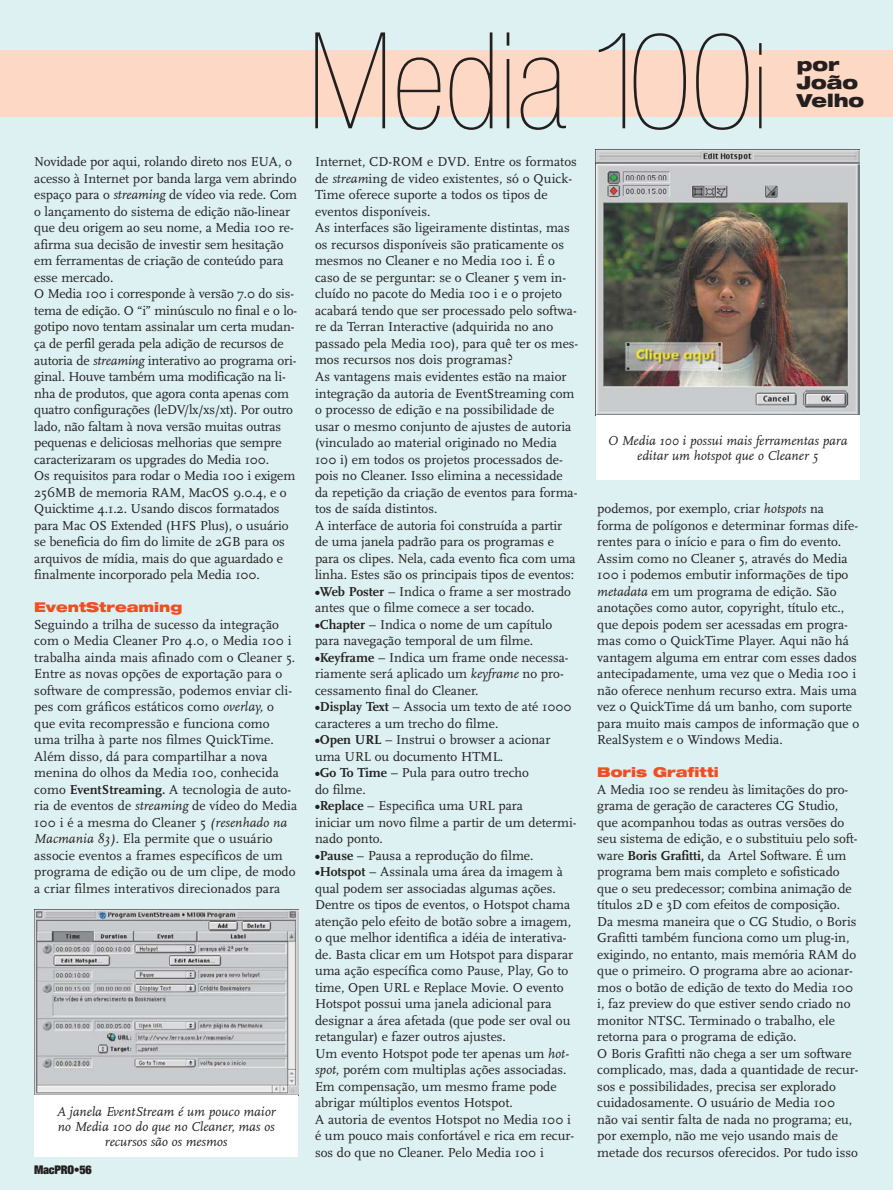
<style>
.page{position:relative;width:893px;height:1190px;background:#fff}
.page>*{position:absolute;margin:0;border:0;box-sizing:border-box;transform-origin:0 0}
.t1{font:900 condensed 134.1px "Helvetica Neue";color:#231f1f}
.t2{font:900 expanded 18px/18px "Helvetica Neue";color:#231f1f}
.t3{font:13.5px/16.5px "Scala";color:#231f1f}
.t4{font:italic 13.5px/15px "Scala";color:#231f1f;text-align:center}
.t5{font:900 expanded 13.5px "Helvetica Neue";color:#f04e22}
.t6{font:900 expanded 12px "Helvetica Neue";letter-spacing:-.025em;color:#231f1f}
.s1{font-style:italic}
.s2{font-weight:700}
.s3{font-size:119.25px}
</style>
<div class="page">
<div style="left:0;top:0;width:892px;height:1190px;background:#ddf0f2"></div>
<div style="left:0;top:51px;width:892px;height:66px;background:#fdd8c4"></div>
<img style="left:595px;top:150px;width:264px;height:265px">
<img style="left:34px;top:909px;width:265px;height:186px">
<div style="left:34px;top:1095px;width:264px;height:61px;background:#fff"></div>
<div style="left:595px;top:415px;width:264px;height:65px;background:#fff"></div>
<p class="t3" style="left:34px;top:155px;width:264px">Novidade por aqui, rolando direto nos EUA, o acesso à Internet p0r banda larga vem abrindo espaço para o <span class="s1">streaming</span> de vídeo via rede. Com o lançamento do sistema de edição não-linear que deu origem ao seu nome, a Media 100 re&shy;afirma sua decisão de investir sem hesitação em ferramentas de criação de conteúdo para esse mercado.<br>O Media 100 i corresponde à versão 7.0 do sis&shy;tema de edição. O “i” minúsculo no final e o lo&shy;gotipo novo tentam assinalar um certa mudan&shy;ça de perfil gerada pela adição de recursos de autoria de <span class="s1">streaming</span> interativo ao programa ori&shy;ginal. Houve também uma modificação na li&shy;nha de produtos, que agora conta apenas com quatro configurações (leDV/lx/xs/xt). Por outro lado, não faltam à nova versão muitas outras pequenas e deliciosas melhorias que sempre caracterizaram os upgrades do Media 100.<br>Os requisitos para rodar o Media 100 i exigem 256MB de memoria RAM, MacOS 9.0.4, e o Quicktime 4.1.2. Usando discos formatados para Mac OS Extended (HFS Plus), o usuário se beneficia do fim do limite de 2GB para os arquivos de mídia, mais do que aguardado e finalmente incorporado pela Media 100.</p>
<p class="t5" style="left:34px;top:602px;width:150px">EventStreaming</p>
<p class="t3" style="left:34px;top:617px;width:264px">Seguindo a trilha de sucesso da integração com o Media Cleaner Pro 4.0, o Media 100 i trabalha ainda mais afinado com o Cleaner 5.<br>Entre as novas opções de exportação para o software de compressão, podemos enviar cli&shy;pes com gráficos estáticos como <span class="s1">overlay,</span> o que evita recompressão e funciona como uma trilha à parte nos filmes QuickTime.<br>Além disso, dá para compartilhar a nova menina do olhos da Media 100, conhecida como <span class="s2">EventStreaming.</span> A tecnologia de auto&shy;ria de eventos de <span class="s1">streaming</span> de vídeo do Media 100 i é a mesma do Cleaner 5 <span class="s1">(resenhado na Macmania 83)</span>. Ela permite que o usuário associe eventos a frames específicos de um programa de edição ou de um clipe, de modo a criar filmes interativos direcionados para</p>
<p class="t4" style="left:57px;top:1104px;width:220px">A janela EventStream é um pouco maior no Media 100 do que no Cleaner, mas os recursos são os mesmos</p>
<p class="t6" style="left:34px;top:1165px;width:59px">MacPRO•56</p>
<h1 class="t1" style="left:308px;top:32px;width:461px">Media 100<span class="s3">i</span></h1>
<h2 class="t2" style="left:797px;top:57px;width:69px">por<br>João<br>Velho</h2>
<p class="t3" style="left:315px;top:155px;width:265px">Internet, CD-ROM e DVD. Entre os formatos de <span class="s1">stream</span>ing de video existentes, só o Quick-Time oferece suporte a todos os tipos de eventos disponíveis.<br>As interfaces são ligeiramente distintas, mas os recursos disponíveis são praticamente os mesmos no Cleaner e no Media 100 i. É o caso de se perguntar: se o Cleaner 5 vem in&shy;cluído no pacote do Media 100 i e o projeto acabará tendo que ser processado pelo softwa&shy;re da Terran Interactive (adquirida no ano passado pela Media 100), para quê ter os mes&shy;mos recursos nos dois programas?<br>As vantagens mais evidentes estão na maior integração da autoria de EventStreaming com o processo de edição e na possibilidade de usar o mesmo conjunto de ajustes de autoria (vinculado ao material originado no Media 100 i) em todos os projetos processados de&shy;pois no Cleaner. Isso elimina a necessidade da repetição da criação de eventos para forma&shy;tos de saída distintos.<br>A interface de autoria foi construída a partir de uma janela padrão para os programas e para os clipes. Nela, cada evento fica com uma linha. Estes são os principais tipos de eventos:</p>
<p class="t3" style="left:315px;top:584px;width:257px"><span class="s2">•Web Poster</span> – Indica o frame a ser mostrado antes que o filme comece a ser tocado.</p>
<p class="t3" style="left:315px;top:617px;width:239px"><span class="s2">•Chapter</span> – Indica o nome de um capítulo para navegação temporal de um filme.</p>
<p class="t3" style="left:315px;top:650px;width:255px"><span class="s2">•Keyframe</span> – Indica um frame onde necessa&shy;riamente será aplicado um <span class="s1">keyframe</span> no pro&shy;cessamento final do Cleaner.</p>
<p class="t3" style="left:315px;top:699px;width:258px"><span class="s2">•Display Text</span> – Associa um texto de até 1000 caracteres a um trecho do filme.</p>
<p class="t3" style="left:315px;top:732px;width:237px"><span class="s2">•Open URL</span> – Instrui o browser a acionar uma URL ou documento HTML.</p>
<p class="t3" style="left:315px;top:765px;width:215px"><span class="s2">•Go To Time</span> – Pula para outro trecho do filme.</p>
<p class="t3" style="left:315px;top:798px;width:263px"><span class="s2">•Replace</span> – Especifica uma URL para<br>iniciar um novo filme a partir de um determi&shy;nado ponto.</p>
<p class="t3" style="left:315px;top:848px;width:220px"><span class="s2">•Pause</span> – Pausa a reprodução do filme.</p>
<p class="t3" style="left:315px;top:864px;width:261px"><span class="s2">•Hotspot</span> – Assinala uma área da imagem à qual podem ser associadas algumas ações.<br>Dentre os tipos de eventos, o Hotspot chama atenção pelo efeito de botão sobre a imagem, o que melhor identifica a idéia de interativa&shy;de. Basta clicar em um Hotspot para disparar uma ação específica como Pause, Play, Go to time, Open URL e Replace Movie. O evento Hotspot possui uma janela adicional para designar a área afetada (que pode ser oval ou retangular) e fazer outros ajustes.<br>Um evento Hotspot pode ter apenas um <span class="s1">hot&shy;spot</span>, porém com multiplas ações associadas.<br>Em compensação, um mesmo frame pode abrigar múltiplos eventos Hotspot.<br>A autoria de eventos Hotspot no Media 100 i é um pouco mais confortável e rica em recur&shy;sos do que no Cleaner. Pelo Media 100 i</p>
<p class="t4" style="left:608px;top:434px;width:241px">O Media 100 i possui mais ferramentas para editar um hotspot que o Cleaner 5</p>
<p class="t3" style="left:597px;top:501px;width:263px">podemos, por exemplo, criar <span class="s1">hotspots</span> na forma de polígonos e determinar formas dife&shy;rentes para o início e para o fim do evento.<br>Assim como no Cleaner 5, através do Media 100 i podemos embutir informações de tipo <span class="s1">metadata</span> em um programa de edição. São anotações como autor, copyright, título etc., que depois podem ser acessadas em progra&shy;mas como o QuickTime Player. Aqui não há vantagem alguma em entrar com esses dados antecipadamente, uma vez que o Media 100 i não oferece nenhum recurso extra. Mais uma vez o QuickTime dá um banho, com suporte para muito mais campos de informação que o RealSystem e o Windows Media.</p>
<p class="t5" style="left:597px;top:767px;width:123px">Boris Grafitti</p>
<p class="t3" style="left:597px;top:782px;width:263px">A Media 100 se rendeu às limitações do pro&shy;grama de geração de caracteres CG Studio, que acompanhou todas as outras versões do seu sistema de edição, e o substituiu pelo soft&shy;ware <span class="s2">Boris Grafitti,</span> da Artel Software. É um programa bem mais completo e sofisticado que o seu predecessor; combina animação de títulos 2D e 3D com efeitos de composição.<br>Da mesma maneira que o CG Studio, o Boris Grafitti também funciona como um plug-in, exigindo, no entanto, mais memória RAM do que o primeiro. O programa abre ao acionar&shy;mos o botão de edição de texto do Media 100 i, faz preview do que estiver sendo criado no monitor NTSC. Terminado o trabalho, ele retorna para o programa de edição.<br>O Boris Grafitti não chega a ser um software complicado, mas, dada a quantidade de recur&shy;sos e possibilidades, precisa ser explorado cuidadosamente. O usuário de Media 100 não vai sentir falta de nada no programa; eu, por exemplo, não me vejo usando mais de metade dos recursos oferecidos. Por tudo isso</p>
</div>
